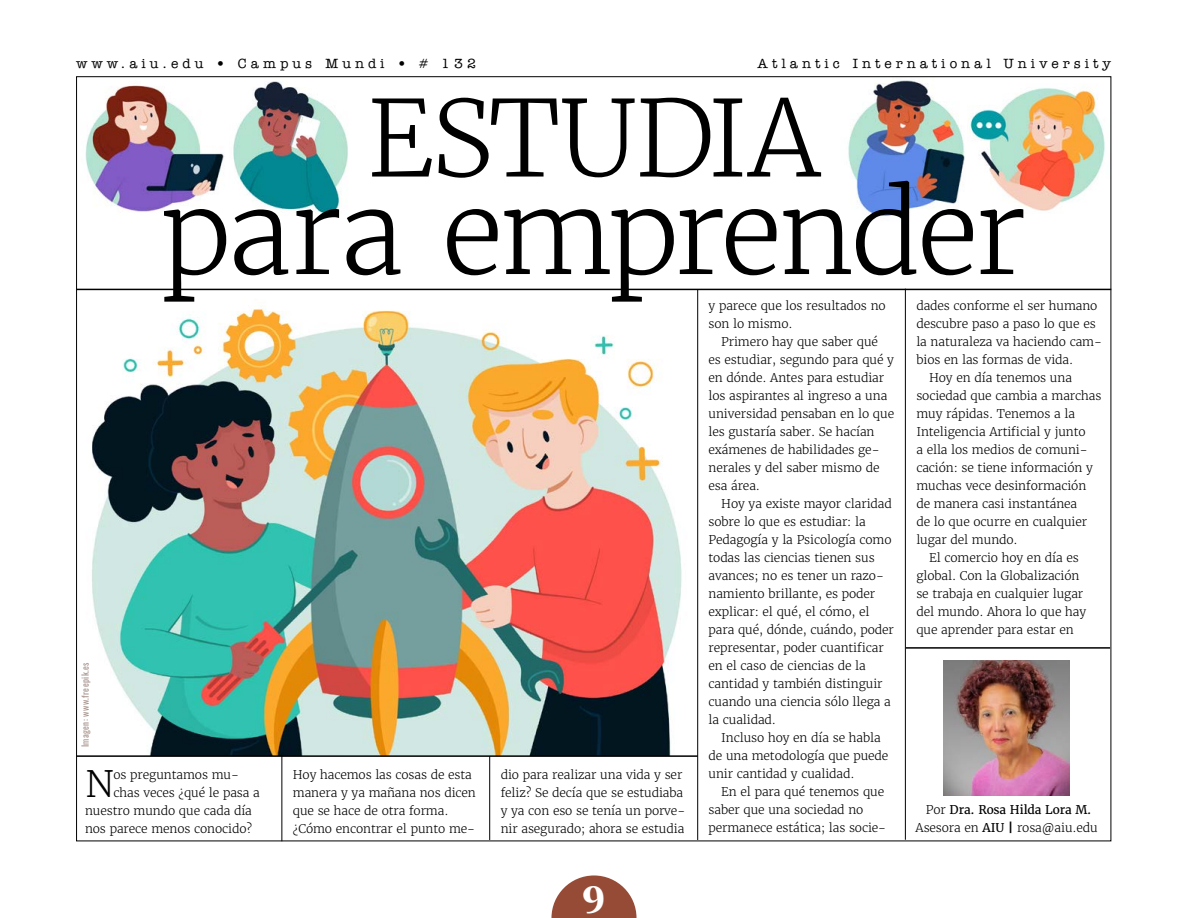
<style>
.page{position:relative;width:1188px;height:918px;background:#fff}
.page>*{position:absolute;margin:0;border:0;box-sizing:border-box;transform-origin:0 0}
.t1{font:300 114px "Merriweather";letter-spacing:-.03em;color:#000}
.t2{font:300 105px "Merriweather";letter-spacing:-.025em;color:#000}
.t3{font:800 39px "Ador Hairline";color:#fff}
.t4{font:300 36.15px "Merriweather";color:#000}
.t5{font:500 13.5px "American Typewriter ITC Pro";letter-spacing:.3em;color:#000}
.t6{font:300 12px/18px "Merriweather";letter-spacing:-.01em;color:#000}
.t7{font:9px "Oswald";letter-spacing:.04em;color:#a7938c}
.s1{font-weight:400}
.s2{font-weight:800}
</style>
<div class="page">
<img style="left:968px;top:84px;width:144px;height:130px">
<img style="left:848px;top:80px;width:117px;height:137px">
<img style="left:85px;top:85px;width:139px;height:127px">
<img style="left:233px;top:81px;width:115px;height:133px">
<img style="left:78px;top:290px;width:619px;height:465px">
<svg style="left:551px;top:875px;width:86px;height:43px"></svg>
<hr style="left:905px;top:289px;width:1px;height:551px;background:#000">
<hr style="left:697px;top:289px;width:1px;height:551px;background:#000">
<hr style="left:489px;top:756px;width:1px;height:84px;background:#000">
<hr style="left:281px;top:755px;width:1px;height:86px;background:#000">
<hr style="left:77px;top:289px;width:1034px;height:1px;background:#000">
<img style="left:944px;top:661px;width:125px;height:135px">
<hr style="left:906px;top:647px;width:204px;height:2px;background:#000">
<hr style="left:77px;top:755px;width:621px;height:2px;background:#000">
<p class="t5" style="left:76px;top:55px;width:401px">www.aiu.edu • Campus Mundi • # 132</p>
<p class="t5" style="left:758px;top:55px;width:355px">Atlantic International University</p>
<h2 class="t2" style="left:367px;top:73px;width:455px">ESTUDIA</h2>
<h1 class="t1" style="left:161px;top:162px;width:866px">para emprender</h1>
<p class="t6" style="left:709px;top:297px;width:179px">y parece que los resultados no son lo mismo.</p>
<p class="t6" style="left:709px;top:333px;width:187px;text-indent:13px">Primero hay que saber qué<br>es estudiar, segundo para qué y en dónde. Antes para estudiar los aspirantes al ingreso a una universidad pensaban en lo que les gustaría saber. Se hacían exámenes de habilidades ge&shy;nerales y del saber mismo de esa área.</p>
<p class="t6" style="left:709px;top:495px;width:187px;text-indent:13px">Hoy ya existe mayor claridad sobre lo que es estudiar: la<br>Pedagogía y la Psicología como todas las ciencias tienen sus avances; no es tener un razo&shy;namiento brillante, es poder explicar: el qué, el cómo, el para qué, dónde, cuándo, poder representar, poder cuantificar en el caso de ciencias de la cantidad y también distinguir cuando una ciencia sólo llega a la cualidad.</p>
<p class="t6" style="left:709px;top:729px;width:181px;text-indent:13px">Incluso hoy en día se habla de una metodología que puede unir cantidad y cualidad.</p>
<p class="t6" style="left:709px;top:783px;width:179px;text-indent:13px">En el para qué tenemos que saber que una sociedad no permanece estática; las socie-</p>
<p class="t6" style="left:916px;top:297px;width:183px">dades conforme el ser humano</p>
<p class="t6" style="left:916px;top:315px;width:181px">descubre paso a paso lo que es</p>
<p class="t6" style="left:916px;top:333px;width:187px">la naturaleza va haciendo cam-</p>
<p class="t6" style="left:916px;top:351px;width:158px">bios en las formas de vida.</p>
<p class="t6" style="left:929px;top:369px;width:144px">Hoy en día tenemos una</p>
<p class="t6" style="left:916px;top:387px;width:187px">sociedad que cambia a marchas</p>
<p class="t6" style="left:916px;top:405px;width:160px">muy rápidas. Tenemos a la</p>
<p class="t6" style="left:916px;top:423px;width:171px">Inteligencia Artificial y junto</p>
<p class="t6" style="left:916px;top:441px;width:173px">a ella los medios de comuni-</p>
<p class="t6" style="left:916px;top:459px;width:178px">cación: se tiene información y</p>
<p class="t6" style="left:916px;top:477px;width:171px">muchas vece desinformación</p>
<p class="t6" style="left:916px;top:495px;width:162px">de manera casi instantánea</p>
<p class="t6" style="left:916px;top:513px;width:172px">de lo que ocurre en cualquier</p>
<p class="t6" style="left:916px;top:531px;width:103px">lugar del mundo.</p>
<p class="t6" style="left:929px;top:549px;width:151px">El comercio hoy en día es</p>
<p class="t6" style="left:916px;top:567px;width:165px">global. Con la Globalización</p>
<p class="t6" style="left:916px;top:585px;width:168px">se trabaja en cualquier lugar</p>
<p class="t6" style="left:916px;top:603px;width:171px">del mundo. Ahora lo que hay</p>
<p class="t6" style="left:916px;top:621px;width:159px">que aprender para estar en</p>
<p class="t7" style="left:77px;top:747px;width:86px;rotate:-90deg">Imagen: www.freepik.es</p>
<p class="t6" style="left:293px;top:766px;width:185px">Hoy hacemos las cosas de esta manera y ya mañana nos dicen que se hace de otra forma. ¿Cómo encontrar el punto me-</p>
<p class="t6" style="left:501px;top:766px;width:186px">dio para realizar una vida y ser feliz? Se decía que se estudiaba y ya con eso se tenía un porve&shy;nir asegurado; ahora se estudia</p>
<h3 class="t4" style="left:85px;top:761px;width:30px">N</h3>
<p class="t6" style="left:114px;top:766px;width:127px">os preguntamos mu-</p>
<p class="t6" style="left:114px;top:784px;width:148px">chas veces ¿qué le pasa a</p>
<p class="t6" style="left:85px;top:802px;width:168px">nuestro mundo que cada día</p>
<p class="t6" style="left:85px;top:820px;width:169px">nos parece menos conocido?</p>
<p class="t6" style="left:916px;top:801px;width:184px;text-align:center">Por <span class="s1">Dra. Rosa Hilda Lora M.<br></span>Asesora en <span class="s1">AIU</span> <span class="s2">|</span> rosa@aiu.edu</p>
<h3 class="t3" style="left:582px;top:869px;width:25px">9</h3>
</div>
